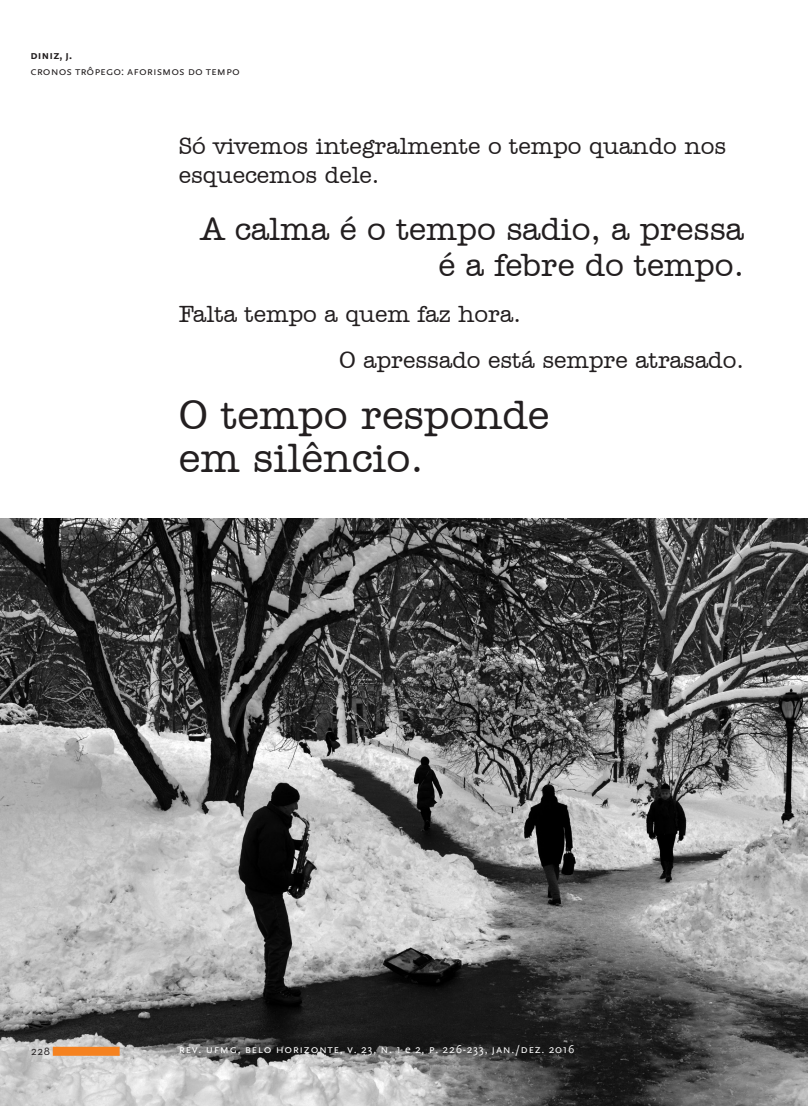
<style>
.page{position:relative;width:808px;height:1106px;background:#fff}
.page>*{position:absolute;margin:0;border:0;box-sizing:border-box;transform-origin:0 0}
.Corpo_28{font:500 42px/43.5px "Amer Typewriter IT Cby BT";color:#231f20}
.Corpo_22{font:500 33px/36px "Amer Typewriter IT Cby BT";color:#231f20;text-align:right}
.Corpo_16{font:500 24px/28.8px "Amer Typewriter IT Cby BT";color:#231f20}
.Notas_-_ímpar{font:12px "Scala Sans Caps";letter-spacing:.05em;color:#fff}
.t1{font:12px "Scala Sans Caps";color:#231f20}
.t2{font:700 12px "Scala Sans Caps";color:#231f20}
.t3{font:12px "Neutra Text";color:#231f20}
.s1{font-family:"Scala Sans"}
</style>
<div class="page">
<img style="left:0;top:518px;width:808px;height:588px">
<div style="left:53px;top:1046px;width:67px;height:9px;background:#f58220"></div>
<p class="t2" style="left:31px;top:48px;width:43px">diniz, j.</p>
<p class="t1" style="left:31px;top:65px;width:211px">cronos trôpego: aforismos do tempo</p>
<p class="Corpo_16" style="left:179px;top:131px;width:549px">Só vivemos integralmente o tempo quando nos esquecemos dele.</p>
<p class="Corpo_22" style="left:201px;top:211px;width:545px">A calma é o tempo sadio, a pressa é a febre do tempo.</p>
<p class="Corpo_16" style="left:179px;top:299px;width:344px">Falta tempo a quem faz hora.</p>
<p class="Corpo_16" style="left:339px;top:345px;width:406px">O apressado está sempre atrasado.</p>
<p class="Corpo_28" style="left:179px;top:392px;width:372px">O tempo responde em silêncio.</p>
<p class="t3" style="left:31px;top:1043px;width:20px">228</p>
<p class="Notas_-_ímpar" style="left:179px;top:1042px;width:397px">rev. ufmg, belo horizonte, v. <span class="s1">23</span>, n. <span class="s1">1 e 2</span>, p. <span class="s1">226-233,</span> jan./dez. <span class="s1">2016</span></p>
</div>
